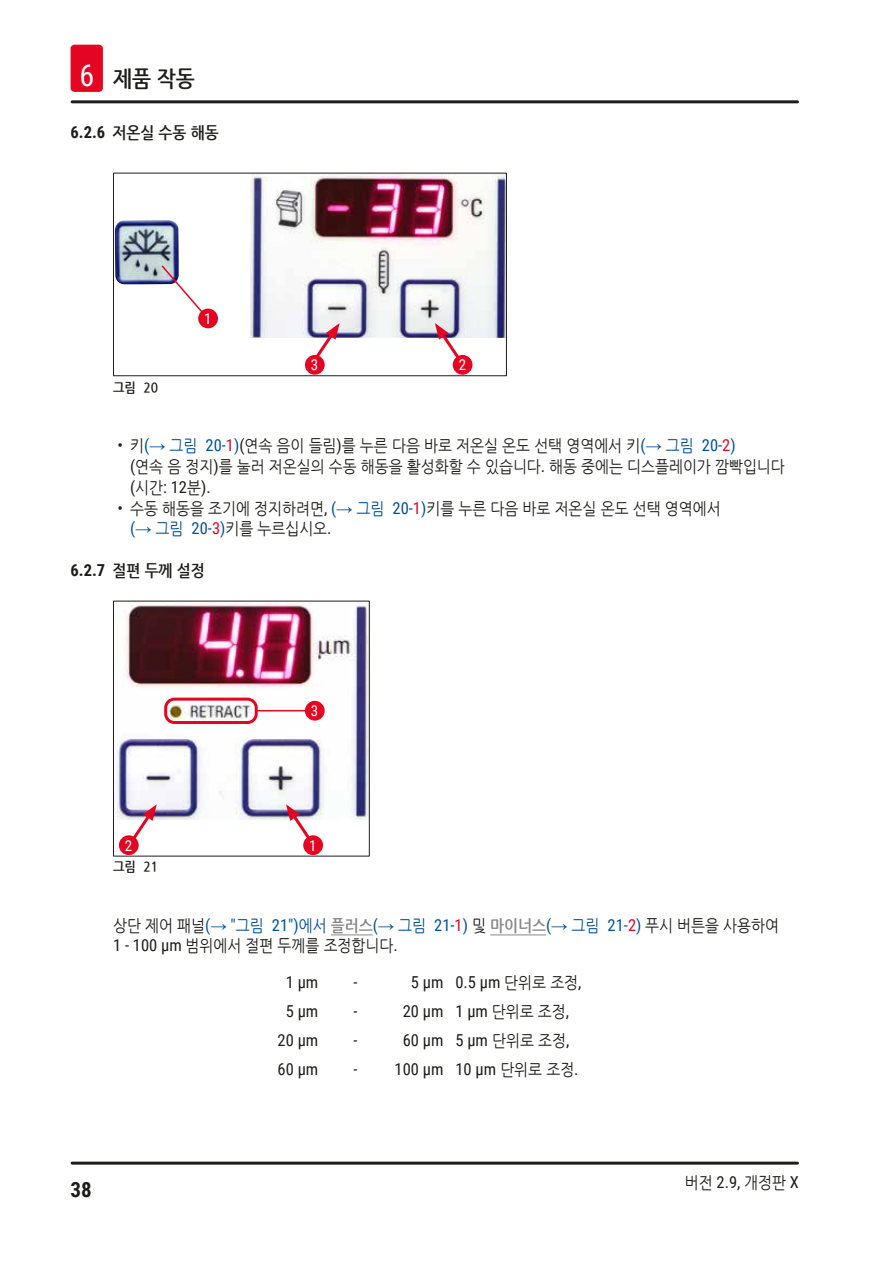
<style>
.page{position:relative;width:893px;height:1263px;background:#fff}
.page>*{position:absolute;margin:0;border:0;box-sizing:border-box;transform-origin:0 0}
.t1{font:700 22.5px "Nanum Gothic";color:#1d1d1b;scale:.9 1}
.t2{font:700 21px "Roboto Condensed";color:#1d1d1b}
.Description_text{font:16.5px/20.9px "Nanum Gothic";color:#1d1d1b;scale:.9 1}
.Table_text{font:16.5px "Roboto Condensed";color:#1d1d1b}
.t3{font:700 16.5px "Nanum Gothic";color:#1d1d1b;scale:.9 1}
.Table_text-2{font:16.5px "Nanum Gothic";color:#1d1d1b;scale:.9 1}
.t4{font:15px "Roboto Condensed";color:#fff}
.t5{font:700 13.5px "Nanum Gothic";color:#1d1d1b;scale:.9 1}
.s1{font-family:"Roboto Condensed";font-weight:400;font-size:30px;color:#fff}
.s2{font-family:"Roboto Condensed"}
.s3{font-family:"Roboto Condensed";color:#005099}
.s4{font-family:"Arial";color:#005099}
.s5{color:#005099}
.s6{font-family:"Roboto Condensed";color:#e40522}
.s7{font-weight:700;color:#878787}
.s8{font-family:"Nanum Gothic"}
</style>
<div class="page">
<hr style="left:72px;top:1161px;width:725px;height:3px;background:#1d1d1b">
<hr style="left:72px;top:100px;width:725px;height:3px;background:#1d1d1b">
<div style="left:71px;top:45px;width:32px;height:47px;background:#e40522;border-radius:4px"></div>
<hr style="left:331px;top:934px;width:42px;height:1px;background:#878787">
<hr style="left:490px;top:934px;width:56px;height:1px;background:#878787">
<img style="left:251px;top:175px;width:254px;height:162px">
<svg style="left:313px;top:323px;width:27px;height:37px"></svg>
<svg style="left:435px;top:323px;width:27px;height:38px"></svg>
<img style="left:115px;top:220px;width:64px;height:64px">
<svg style="left:160px;top:264px;width:44px;height:48px"></svg>
<div style="left:198px;top:309px;width:20px;height:19px;background:#e40522;border-radius:50%"></div>
<div style="left:453px;top:355px;width:19px;height:20px;background:#e40522;border-radius:50%"></div>
<div style="left:305px;top:355px;width:20px;height:20px;background:#e40522;border-radius:50%"></div>
<div style="left:113px;top:173px;width:394px;height:203px;border:1px solid #1d1d1b"></div>
<img style="left:115px;top:603px;width:253px;height:217px">
<svg style="left:130px;top:804px;width:27px;height:36px"></svg>
<svg style="left:286px;top:804px;width:27px;height:38px"></svg>
<div style="left:164px;top:698px;width:94px;height:26px;border:3px solid #e40522;border-radius:9px"></div>
<hr style="left:257px;top:710px;width:49px;height:1px;background:#e40522">
<div style="left:303px;top:835px;width:20px;height:20px;background:#e40522;border-radius:50%"></div>
<div style="left:119px;top:835px;width:20px;height:20px;background:#e40522;border-radius:50%"></div>
<div style="left:305px;top:701px;width:20px;height:20px;background:#e40522;border-radius:50%"></div>
<div style="left:113px;top:601px;width:257px;height:255px;border:1px solid #1d1d1b"></div>
<h1 class="t1" style="left:79px;top:68px;width:130px"><span class="s1">6</span> 제품 작동</h1>
<p class="t3" style="left:71px;top:125px;width:166px"><span class="s2">6.2.6</span> 저온실 수동 해동</p>
<p class="t5" style="left:113px;top:381px;width:51px">그림 20</p>
<p class="t4" style="left:204px;top:308px;width:9px">1</p>
<p class="t4" style="left:311px;top:354px;width:9px">3</p>
<p class="t4" style="left:459px;top:354px;width:9px">2</p>
<p class="Description_text" style="left:130px;top:436px;width:729px;text-indent:-13px"><span class="s2">•</span> 키<span class="s3">(</span><span class="s4">→</span> <span class="s5">그림</span> <span class="s3">20‑</span><span class="s6">1</span><span class="s3">)</span><span class="s2">(</span>연속 음이 들림<span class="s2">)</span>를 누른 다음 바로 저온실 온도 선택 영역에서 키<span class="s3">(</span><span class="s4">→</span> <span class="s5">그림</span> <span class="s3">20‑</span><span class="s6">2</span><span class="s3">)<br></span><span class="s2">(</span>연속 음 정지<span class="s2">)</span>를 눌러 저온실의 수동 해동을 활성화할 수 있습니다<span class="s2">.</span> 해동 중에는 디스플레이가 깜빡입니다 <span class="s2">(</span>시간<span class="s2">: 12</span>분<span class="s2">).</span></p>
<p class="Description_text" style="left:130px;top:498px;width:658px;text-indent:-13px"><span class="s2">•</span> 수동 해동을 조기에 정지하려면<span class="s2">,</span> <span class="s3">(</span><span class="s4">→</span> <span class="s5">그림</span> <span class="s3">20‑</span><span class="s6">1</span><span class="s3">)</span>키를 누른 다음 바로 저온실 온도 선택 영역에서 <span class="s3">(</span><span class="s4">→</span> <span class="s5">그림</span> <span class="s3">20‑</span><span class="s6">3</span><span class="s3">)</span>키를 누르십시오<span class="s2">.</span></p>
<p class="t3" style="left:71px;top:563px;width:150px"><span class="s2">6.2.7</span> 절편 두께 설정</p>
<p class="t4" style="left:311px;top:700px;width:9px">3</p>
<p class="t4" style="left:125px;top:835px;width:9px">2</p>
<p class="t4" style="left:309px;top:835px;width:9px">1</p>
<p class="t5" style="left:113px;top:860px;width:51px">그림 21</p>
<p class="Description_text" style="left:113px;top:915px;width:741px">상단 제어 패널<span class="s3">(</span><span class="s4">→</span> <span class="s3">"</span><span class="s5">그림</span> <span class="s3">21")</span><span class="s5">에서</span> <span class="s7">플러스</span><span class="s3">(</span><span class="s4">→</span> <span class="s5">그림</span> <span class="s3">21‑</span><span class="s6">1</span><span class="s3">)</span> 및 <span class="s7">마이너스</span><span class="s3">(</span><span class="s4">→</span> <span class="s5">그림</span> <span class="s3">21‑</span><span class="s6">2</span><span class="s3">)</span> 푸시 버튼을 사용하여<br><span class="s2">1 - 100 µm</span> 범위에서 절편 두께를 조정합니다<span class="s2">.</span></p>
<p class="Table_text" style="left:286px;top:970px;width:34px">1 µm</p>
<p class="Table_text" style="left:353px;top:970px;width:6px">-</p>
<p class="Table_text" style="left:411px;top:970px;width:34px">5 µm</p>
<p class="Table_text" style="left:455px;top:970px;width:128px">0.5 µm <span class="s8">단위로 조정</span>,</p>
<p class="Table_text" style="left:286px;top:999px;width:34px">5 µm</p>
<p class="Table_text" style="left:353px;top:999px;width:6px">-</p>
<p class="Table_text" style="left:403px;top:999px;width:42px">20 µm</p>
<p class="Table_text-2" style="left:455px;top:1003px;width:128px"><span class="s2">1 µm</span> 단위로 조정<span class="s2">,</span></p>
<p class="Table_text" style="left:278px;top:1029px;width:42px">20 µm</p>
<p class="Table_text" style="left:353px;top:1029px;width:6px">-</p>
<p class="Table_text" style="left:403px;top:1029px;width:42px">60 µm</p>
<p class="Table_text-2" style="left:455px;top:1033px;width:128px"><span class="s2">5 µm</span> 단위로 조정<span class="s2">,</span></p>
<p class="Table_text" style="left:278px;top:1058px;width:42px">60 µm</p>
<p class="Table_text" style="left:353px;top:1058px;width:6px">-</p>
<p class="Table_text" style="left:395px;top:1058px;width:50px">100 µm</p>
<p class="Table_text" style="left:455px;top:1058px;width:125px">10 µm <span class="s8">단위로 조정</span>.</p>
<p class="t2" style="left:71px;top:1175px;width:23px">38</p>
<p class="Description_text" style="left:685px;top:1172px;width:128px">버전 <span class="s2">2.9,</span> 개정판 <span class="s2">X</span></p>
</div>
